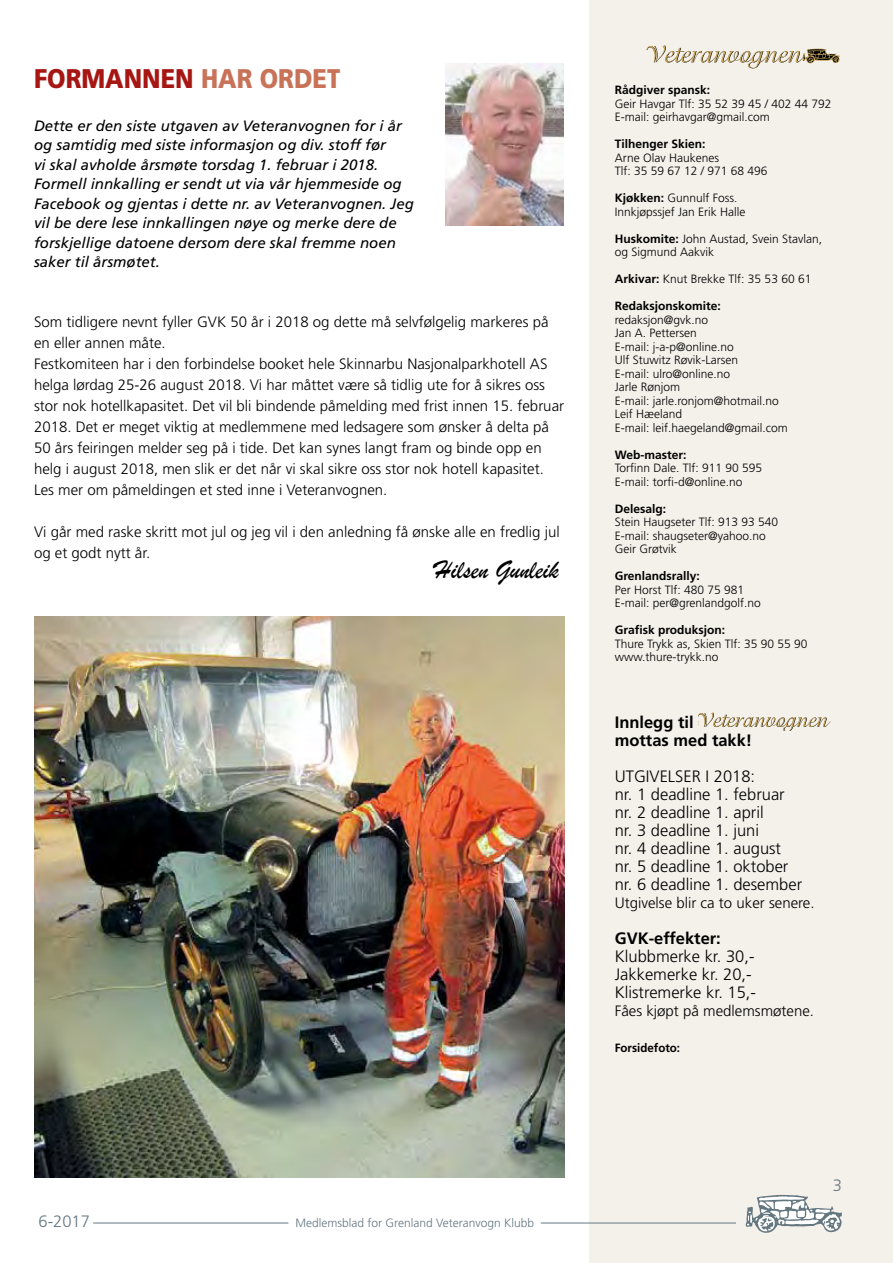
<style>
.page{position:relative;width:893px;height:1263px;background:#fff}
.page>*{position:absolute;margin:0;border:0;box-sizing:border-box;transform-origin:0 0}
.t1{font:900 27px "Frutiger";color:#a61612;scale:.88 1}
.t2{font:27px "Brush Script";color:#000;scale:.96 1}
.t3{font:300 16.5px/18px "Frutiger";color:#000}
.t4{font:700 16.5px/18px "Frutiger";color:#000}
.t5{font:300 16.5px "Frutiger";color:#647781}
.t6{font:300 15px/21px "Frutiger";color:#000}
.t7{font:italic 15px/19.5px "Frutiger";color:#000}
.t8{font:300 12px/13.5px "Frutiger";color:#000}
.t9{font:700 12px "Frutiger";color:#000}
.t10{font:300 12px "Frutiger";color:#647781}
.t11{font:700 12px "Frutiger";color:#000;scale:.96 1}
.s1{color:#c87258}
.s2{font-weight:700}
</style>
<div class="page">
<img style="left:34px;top:617px;width:530px;height:561px">
<div style="left:590px;top:0;width:303px;height:1263px;background:#f4f0ea"></div>
<svg style="left:646px;top:45px;width:194px;height:23px"></svg>
<svg style="left:745px;top:1194px;width:97px;height:39px"></svg>
<hr style="left:93px;top:1222px;width:195px;height:1px;background:#647781">
<hr style="left:541px;top:1222px;width:195px;height:1px;background:#647781">
<svg style="left:698px;top:712px;width:132px;height:19px"></svg>
<img style="left:446px;top:64px;width:117px;height:162px">
<h1 class="t1" style="left:34px;top:62px;width:350px">FORMANNEN <span class="s1">HAR ORDET</span></h1>
<p class="t7" style="left:34px;top:116px;width:381px">Dette er den siste utgaven av Veteranvognen for i år og samtidig med siste informasjon og div. stoff før<br>vi skal avholde årsmøte torsdag 1. februar i 2018.<br>Formell innkalling er sendt ut via vår hjemmeside og Facebook og gjentas i dette nr. av Veteranvognen. Jeg vil be dere lese innkallingen nøye og merke dere de forskjellige datoene dersom dere skal fremme noen saker til årsmøtet.</p>
<p class="t6" style="left:34px;top:311px;width:532px">Som tidligere nevnt fyller GVK 50 år i 2018 og dette må selvfølgelig markeres på en eller annen måte.<br>Festkomiteen har i den forbindelse booket hele Skinnarbu Nasjonalparkhotell AS helga lørdag 25-26 august 2018. Vi har måttet være så tidlig ute for å sikres oss stor nok hotellkapasitet. Det vil bli bindende påmelding med frist innen 15. februar 2018. Det er meget viktig at medlemmene med ledsagere som ønsker å delta på 50 års feiringen melder seg på i tide. Det kan synes langt fram og binde opp en helg i august 2018, men slik er det når vi skal sikre oss stor nok hotell kapasitet.<br>Les mer om påmeldingen et sted inne i Veteranvognen.</p>
<p class="t6" style="left:34px;top:521px;width:527px">Vi går med raske skritt mot jul og jeg vil i den anledning få ønske alle en fredlig jul og et godt nytt år.</p>
<h1 class="t2" style="left:434px;top:553px;width:131px">Hilsen Gunleik</h1>
<p class="t5" style="left:39px;top:1212px;width:53px">6-2017</p>
<p class="t10" style="left:296px;top:1216px;width:240px">Medlemsblad for Grenland Veteranvogn Klubb</p>
<p class="t9" style="left:615px;top:83px;width:97px">Rådgiver spansk:</p>
<p class="t8" style="left:615px;top:97px;width:218px">Geir Havgar Tlf: 35 52 39 45 / 402 44 792<br>E-mail: geirhavgar@gmail.com</p>
<p class="t9" style="left:615px;top:137px;width:92px">Tilhenger Skien:</p>
<p class="t8" style="left:615px;top:151px;width:154px">Arne Olav Haukenes<br>Tlf: 35 59 67 12 / 971 68 496</p>
<p class="t8" style="left:615px;top:191px;width:132px"><span class="s2">Kjøkken:</span> Gunnulf Foss.<br>Innkjøpssjef Jan Erik Halle</p>
<p class="t8" style="left:615px;top:232px;width:209px"><span class="s2">Huskomite:</span> John Austad, Svein Stavlan, og Sigmund Aakvik</p>
<p class="t8" style="left:615px;top:272px;width:198px"><span class="s2">Arkivar:</span> Knut Brekke Tlf: 35 53 60 61</p>
<p class="t9" style="left:615px;top:299px;width:108px">Redaksjonskomite:</p>
<p class="t8" style="left:615px;top:313px;width:174px">redaksjon@gvk.no<br>Jan A. Pettersen<br>E-mail: j-a-p@online.no<br>Ulf Stuwitz Røvik-Larsen<br>E-mail: ulro@online.no<br>Jarle Rønjom<br>E-mail: jarle.ronjom@hotmail.no<br>Leif Hæeland<br>E-mail: leif.haegeland@gmail.com</p>
<p class="t9" style="left:615px;top:448px;width:73px">Web-master:</p>
<p class="t8" style="left:615px;top:461px;width:149px">Torfinn Dale. Tlf: 911 90 595<br>E-mail: torfi-d@online.no</p>
<p class="t9" style="left:615px;top:502px;width:53px">Delesalg:</p>
<p class="t8" style="left:615px;top:515px;width:165px">Stein Haugseter Tlf: 913 93 540<br>E-mail: shaugseter@yahoo.no<br>Geir Grøtvik</p>
<p class="t9" style="left:615px;top:569px;width:87px">Grenlandsrally:</p>
<p class="t8" style="left:615px;top:583px;width:148px">Per Horst Tlf: 480 75 981<br>E-mail: per@grenlandgolf.no</p>
<p class="t9" style="left:615px;top:623px;width:112px">Grafisk produksjon:</p>
<p class="t8" style="left:615px;top:637px;width:194px">Thure Trykk as, Skien Tlf: 35 90 55 90 www.thure-trykk.no</p>
<p class="t4" style="left:615px;top:713px;width:139px">Innlegg til<br>mottas med takk!</p>
<p class="t3" style="left:615px;top:767px;width:189px">UTGIVELSER I 2018:<br>nr. 1 deadline 1. februar nr. 2 deadline 1. april<br>nr. 3 deadline 1. juni<br>nr. 4 deadline 1. august nr. 5 deadline 1. oktober nr. 6 deadline 1. desember</p>
<p class="t6" style="left:615px;top:892px;width:201px">Utgivelse blir ca to uker senere.</p>
<p class="t4" style="left:615px;top:929px;width:108px">GVK-effekter:</p>
<p class="t3" style="left:615px;top:947px;width:143px">Klubbmerke kr. 30,-<br>Jakkemerke kr. 20,-<br>Klistremerke kr. 15,-</p>
<p class="t6" style="left:615px;top:1000px;width:201px">Fåes kjøpt på medlemsmøtene.</p>
<p class="t11" style="left:615px;top:1040px;width:70px">Forsidefoto:</p>
<p class="t5" style="left:833px;top:1176px;width:11px">3</p>
</div>
